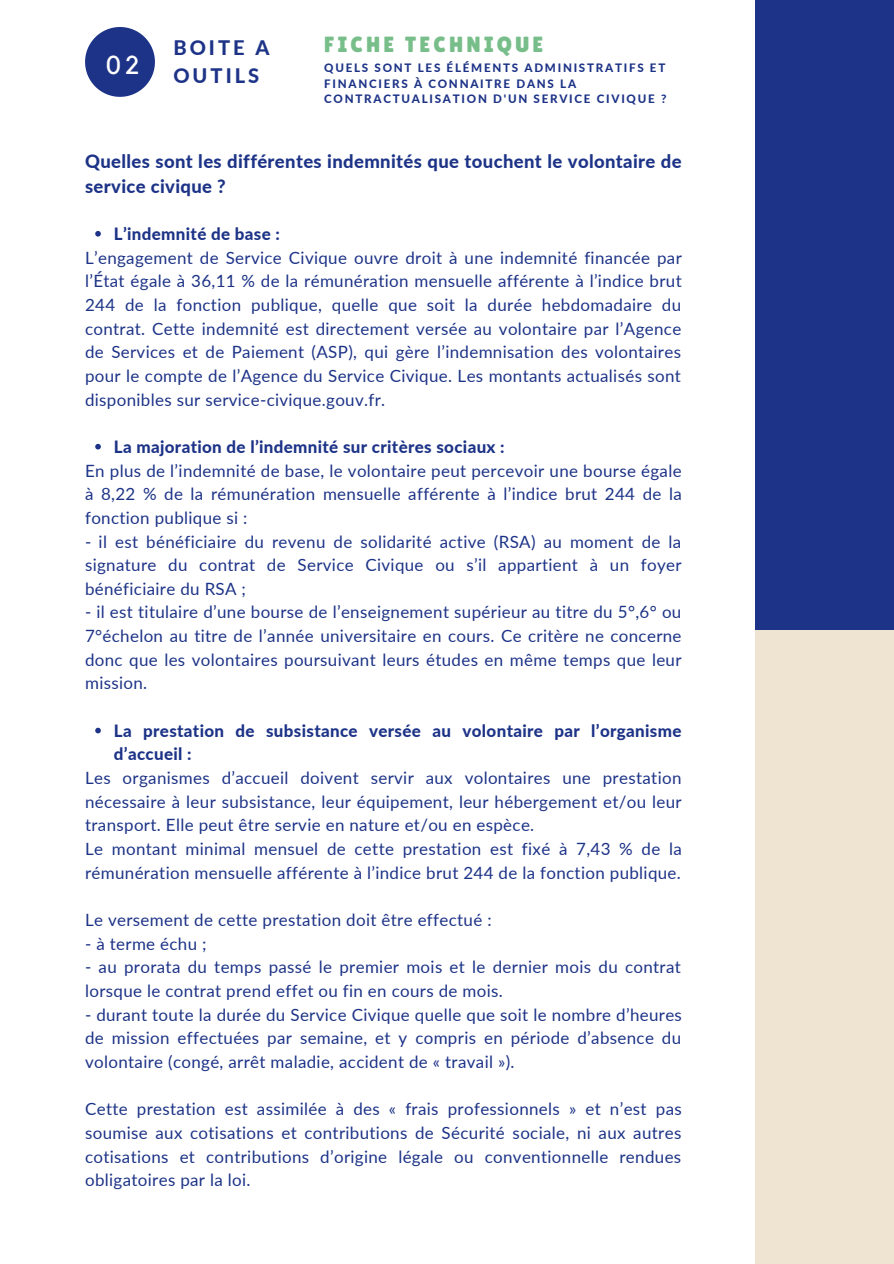
<style>
.page{position:relative;width:894px;height:1264px;background:#fff}
.page>*{position:absolute;margin:0;border:0;box-sizing:border-box;transform-origin:0 0}
.t1{font:25.8px "Kollektif";color:#fff}
.t2{font:21.9px "Lilita One";letter-spacing:.15em;color:#78be8a}
.t3{font:800 20.1px "Lato";letter-spacing:.15em;color:#1d3387}
.t4{font:800 18.45px/24.8px "Lato";letter-spacing:.02em;color:#1d3387}
.t5{font:16.95px/23.7px "Lato";letter-spacing:.02em;color:#1d3387;text-align:justify}
.t6{font:800 16.95px/23.7px "Lato";letter-spacing:.02em;color:#1d3387}
.t7{font:800 11.55px/15.5px "Lato";letter-spacing:.15em;color:#1d3387}
</style>
<div class="page">
<div style="left:755px;top:0;width:138px;height:629px;background:#1d3387"></div>
<svg style="left:85px;top:27px;width:70px;height:70px"></svg>
<svg style="left:95px;top:231px;width:6px;height:5px"></svg>
<svg style="left:95px;top:444px;width:6px;height:5px"></svg>
<svg style="left:95px;top:727px;width:6px;height:6px"></svg>
<div style="left:755px;top:630px;width:138px;height:633px;background:#efe3d2"></div>
<h1 class="t1" style="left:106px;top:53px;width:34px">02</h1>
<p class="t3" style="left:173px;top:36px;width:98px">BOITE A</p>
<p class="t2" style="left:324px;top:32px;width:221px">FICHE TECHNIQUE</p>
<p class="t3" style="left:173px;top:63px;width:87px">OUTILS</p>
<p class="t7" style="left:324px;top:60px;width:343px">QUELS SONT LES ÉLÉMENTS ADMINISTRATIFS ET<br>FINANCIERS À CONNAITRE DANS LA<br>CONTRACTUALISATION D'UN SERVICE CIVIQUE ?</p>
<p class="t4" style="left:85px;top:148px;width:598px">Quelles sont les différentes indemnités que touchent le volontaire de service civique ?</p>
<p class="t6" style="left:114px;top:221px;width:167px">L’indemnité de base :</p>
<p class="t5" style="left:85px;top:245px;width:598px">L’engagement de Service Civique ouvre droit à une indemnité financée par l’État égale à 36,11 % de la rémunération mensuelle afférente à l’indice brut 244 de la fonction publique, quelle que soit la durée hebdomadaire du contrat. Cette indemnité est directement versée au volontaire par l’Agence de Services et de Paiement (ASP), qui gère l’indemnisation des volontaires pour le compte de l’Agence du Service Civique. Les montants actualisés sont disponibles sur service-civique.gouv.fr.</p>
<p class="t6" style="left:114px;top:434px;width:392px">La majoration de l’indemnité sur critères sociaux :</p>
<p class="t5" style="left:85px;top:458px;width:598px">En plus de l’indemnité de base, le volontaire peut percevoir une bourse égale à 8,22 % de la rémunération mensuelle afférente à l’indice brut 244 de la fonction publique si :</p>
<p class="t5" style="left:85px;top:529px;width:598px">- il est bénéficiaire du revenu de solidarité active (RSA) au moment de la signature du contrat de Service Civique ou s’il appartient à un foyer bénéficiaire du RSA ;</p>
<p class="t5" style="left:85px;top:600px;width:598px">- il est titulaire d’une bourse de l’enseignement supérieur au titre du 5°,6° ou 7°échelon au titre de l’année universitaire en cours. Ce critère ne concerne donc que les volontaires poursuivant leurs études en même temps que leur mission.</p>
<p class="t6" style="left:114px;top:718px;width:569px">La prestation de subsistance versée au volontaire par l’organisme d’accueil :</p>
<p class="t5" style="left:85px;top:765px;width:598px;text-align:left">Les organismes d’accueil doivent servir aux volontaires une prestation nécessaire à leur subsistance, leur équipement, leur hébergement et/ou leur transport. Elle peut être servie en nature et/ou en espèce.<br>Le montant minimal mensuel de cette prestation est fixé à 7,43 % de la rémunération mensuelle afférente à l’indice brut 244 de la fonction publique.</p>
<p class="t5" style="left:85px;top:907px;width:408px">Le versement de cette prestation doit être effectué :</p>
<p class="t5" style="left:85px;top:931px;width:123px">- à terme échu ;</p>
<p class="t5" style="left:85px;top:954px;width:597px">- au prorata du temps passé le premier mois et le dernier mois du contrat lorsque le contrat prend effet ou fin en cours de mois.</p>
<p class="t5" style="left:85px;top:1002px;width:598px">- durant toute la durée du Service Civique quelle que soit le nombre d’heures de mission effectuées par semaine, et y compris en période d’absence du volontaire (congé, arrêt maladie, accident de « travail »).</p>
<p class="t5" style="left:85px;top:1096px;width:598px">Cette prestation est assimilée à des « frais professionnels » et n’est pas soumise aux cotisations et contributions de Sécurité sociale, ni aux autres cotisations et contributions d’origine légale ou conventionnelle rendues obligatoires par la loi.</p>
</div>
